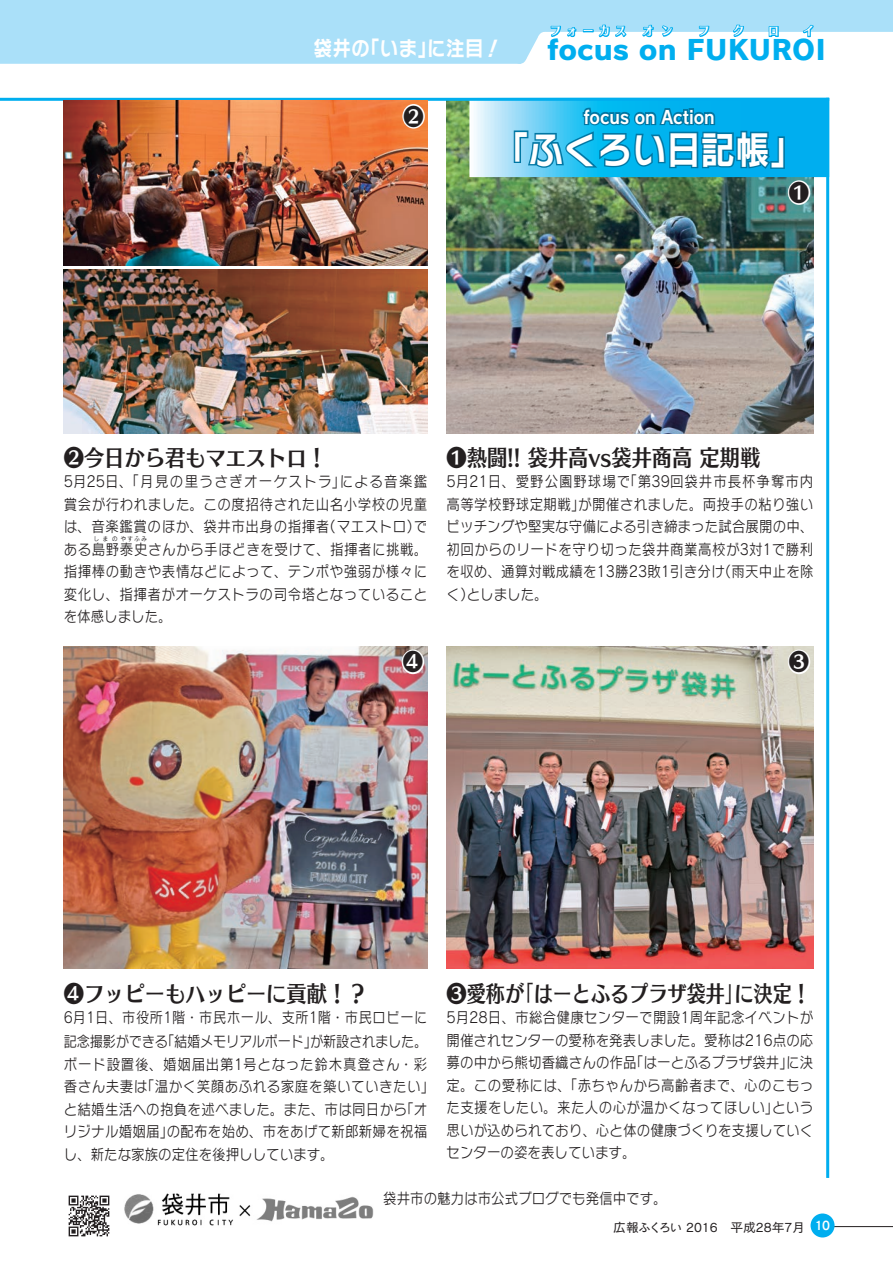
<style>
.page{position:relative;width:893px;height:1263px;background:#fff}
.page>*{position:absolute;margin:0;border:0;box-sizing:border-box;transform-origin:0 0}
.t1{font:38.25px "Rodin NTLG Pro B";color:#fff;scale:.9 1}
.t2{font:27px "Rodin NTLG Pro EB";color:#00aeef;scale:1.05 1}
.t3{font:22.5px "Skip Std B";color:#231f20;scale:.9 1}
.t4{font:22.5px "Skip Std B";color:#231f20;scale:.85 1}
.t5{font:21px "Rodin NTLG Pro B";color:#fff;scale:.9 1}
.t6{font:18px "Rodin NTLG Pro B";color:#fff;scale:.9 1}
.t7{font:15px/22.5px "Rodin NTLG Pro M";letter-spacing:.02em;color:#231f20;scale:.9 1}
.t8{font:15px/22.5px "Rodin NTLG Pro M";letter-spacing:.04em;color:#231f20;scale:.9 1}
.t9{font:15px/22.5px "Rodin NTLG Pro M";color:#231f20;scale:.9 1}
.t10{font:15px/24px "Rodin NTLG Pro M";color:#231f20;text-align:right;scale:.88 1}
.t11{font:15px "Rodin NTLG Pro M";letter-spacing:.06em;color:#231f20;scale:.9 1}
.t12{font:15px "Rodin NTLG Pro M";letter-spacing:.1em;color:#231f20;scale:.9 1}
.t13{font:15px "Rodin NTLG Pro M";letter-spacing:.07em;color:#231f20;scale:.9 1}
.t14{font:15px "Rodin NTLG Pro M";letter-spacing:-.015em;color:#231f20;scale:.88 1}
.t15{font:15px "Rodin NTLG Pro M";letter-spacing:.02em;color:#231f20;scale:.88 1}
.t16{font:12.75px "Cezanne Pro M";color:#231f20}
.t17{font:12.75px "Cezanne Pro DB";color:#fff}
.t18{font:12px "Skip Std B";letter-spacing:.51em;color:#fff;scale:.9 1}
.t19{font:6px "Rodin NTLG Pro M";letter-spacing:.275em;color:#231f20;scale:.9 1}
</style>
<div class="page">
<hr style="left:831px;top:1226px;width:62px;height:1px;background:#231f20">
<div style="left:810px;top:1213px;width:24px;height:24px;background:#00aeef;border-radius:50%"></div>
<img style="left:446px;top:101px;width:367px;height:333px">
<hr style="left:826px;top:98px;width:3px;height:1080px;background:#00aeef">
<svg style="left:0;top:0;width:893px;height:64px;fill:#aae0f9"></svg>
<svg style="left:539px;top:21px;width:89px;height:34px"></svg>
<svg style="left:641px;top:19px;width:14px;height:19px"></svg>
<svg style="left:661px;top:13px;width:13px;height:43px"></svg>
<svg style="left:698px;top:24px;width:12px;height:14px"></svg>
<svg style="left:732px;top:8px;width:13px;height:30px"></svg>
<svg style="left:767px;top:25px;width:13px;height:14px"></svg>
<svg style="left:802px;top:17px;width:13px;height:22px"></svg>
<div style="left:514px;top:51px;width:12px;height:13px;background:#aae0f9;border-radius:50%"></div>
<hr style="left:0;top:98px;width:829px;height:3px;background:#00aeef">
<img style="left:446px;top:646px;width:367px;height:322px">
<img style="left:64px;top:646px;width:363px;height:323px">
<img style="left:124px;top:1193px;width:250px;height:33px">
<img style="left:64px;top:101px;width:364px;height:164px">
<img style="left:64px;top:269px;width:363px;height:165px">
<img style="left:469px;top:100px;width:358px;height:106px">
<svg style="left:401px;top:103px;width:25px;height:27px"></svg>
<svg style="left:786px;top:646px;width:26px;height:43px"></svg>
<svg style="left:400px;top:647px;width:26px;height:29px"></svg>
<img style="left:68px;top:1195px;width:42px;height:42px">
<h3 class="t5" style="left:361px;top:34px;width:86px">「いま」</h3>
<h3 class="t5" style="left:313px;top:34px;width:65px">袋井の</h3>
<h3 class="t5" style="left:427px;top:34px;width:85px">に注目！</h3>
<p class="t18" style="left:550px;top:22px;width:86px">フォーカス</p>
<p class="t18" style="left:643px;top:22px;width:35px">オ ン</p>
<p class="t18" style="left:699px;top:22px;width:14px">フ</p>
<p class="t18" style="left:733px;top:22px;width:14px">ク</p>
<p class="t18" style="left:768px;top:22px;width:14px">ロ</p>
<p class="t18" style="left:803px;top:22px;width:14px">イ</p>
<h2 class="t2" style="left:547px;top:32px;width:267px">focus on FUKUROI</h2>
<h3 class="t3" style="left:403px;top:99px;width:24px">2</h3>
<p class="t6" style="left:584px;top:105px;width:147px">focus on Action</p>
<h1 class="t1" style="left:494px;top:124px;width:346px">「ふくろい日記帳「</h1>
<h3 class="t3" style="left:789px;top:176px;width:24px">1</h3>
<h3 class="t3" style="left:64px;top:441px;width:294px">❷今日から君もマエストロ!</h3>
<p class="t12" style="left:64px;top:472px;width:314px">5月25日、「月見の里うさぎオーケストラ」</p>
<p class="t8" style="left:64px;top:492px;width:406px">賞会が行われました。この度招待された山名小学校の児童</p>
<p class="t7" style="left:323px;top:515px;width:118px">（マエストロで）</p>
<p class="t7" style="left:340px;top:470px;width:99px">による音楽鑑</p>
<p class="t8" style="left:64px;top:515px;width:405px">は、音楽鑑賞のほか、袋井市出身の指揮者<br>ある島野泰史さんから手ほどきを受けて、指揮者に挑戦。</p>
<p class="t19" style="left:94px;top:535px;width:28px">しまの</p>
<p class="t19" style="left:121px;top:535px;width:30px">やすふみ</p>
<p class="t7" style="left:64px;top:560px;width:406px;text-align:justify">指揮棒の動きや表情などによって、テンポや強弱が様々に変化し、指揮者がオーケストラの司令塔となっていることを体感しました。</p>
<h3 class="t3" style="left:403px;top:645px;width:24px">4</h3>
<h3 class="t3" style="left:446px;top:441px;width:350px">❶熱闘!! 袋井高vs袋井商高定期戦</h3>
<p class="t13" style="left:623px;top:472px;width:212px">「第39回袋井市長杯争奪市内</p>
<p class="t7" style="left:578px;top:470px;width:263px;text-indent:-132px">5月21日、愛野公園野球場で<br>が開催されました。両投手の粘り強い</p>
<p class="t7" style="left:446px;top:492px;width:155px">高等学校野球定期戦」</p>
<p class="t7" style="left:446px;top:515px;width:409px">ピッチングや堅実な守備による引き締まった試合展開の中、</p>
<p class="t7" style="left:446px;top:537px;width:409px">初回からのリードを守り切った袋井商業高校が3対1で勝利</p>
<p class="t7" style="left:718px;top:560px;width:108px">（雨天中止を除</p>
<p class="t9" style="left:467px;top:560px;width:288px;text-indent:-20px">を収め、通算対戦成績を13勝23敗1引き分けとしました。</p>
<p class="t7" style="left:446px;top:582px;width:31px">く）</p>
<h3 class="t3" style="left:789px;top:645px;width:24px">3</h3>
<h3 class="t4" style="left:515px;top:977px;width:350px">「はーとふるプラザ袋井に決定!</h3>
<h3 class="t3" style="left:446px;top:977px;width:88px">❸愛称が</h3>
<p class="t7" style="left:446px;top:1006px;width:409px;text-align:right">5月28日、市総合健康センターで開設1周年記念イベントが開催されセンターの愛称を発表しました。愛称は216点の応に決</p>
<h3 class="t3" style="left:64px;top:977px;width:339px">❹フッピーもハッピーに貢献!?</h3>
<p class="t10" style="left:64px;top:1005px;width:415px">6月1日、市役所1階・市民ホール、支所1階・市民ロビーに「結婚メモリアルボードが新設されました。</p>
<h3 class="t4" style="left:725px;top:977px;width:24px">」</h3>
<p class="t14" style="left:64px;top:1032px;width:120px">記念撮影ができる</p>
<p class="t11" style="left:64px;top:1054px;width:405px">ボード設置後、婚姻届出第1号となった鈴木真登さん・彩</p>
<p class="t8" style="left:141px;top:1075px;width:328px">「温かく笑顔あふれる家庭を築いていきたい「</p>
<p class="t15" style="left:304px;top:1032px;width:17px">」</p>
<p class="t7" style="left:630px;top:1051px;width:183px">「はーとふるプラザ袋井」</p>
<p class="t7" style="left:446px;top:1051px;width:213px">募の中から熊切香織さんの作品</p>
<p class="t7" style="left:446px;top:1073px;width:409px">定。この愛称には、「赤ちゃんから高齢者まで、心のこもっ</p>
<p class="t7" style="left:772px;top:1096px;width:47px">という</p>
<p class="t7" style="left:64px;top:1075px;width:94px">香さん夫妻は</p>
<p class="t7" style="left:446px;top:1096px;width:409px">た支援をしたい。来た人の心が温かくなってほしい」<br>思いが込められており、心と体の健康づくりを支援していくセンターの姿を表しています。</p>
<p class="t9" style="left:383px;top:1186px;width:316px">袋井市の魅力は市公式ブログでも発信中です。</p>
<p class="t7" style="left:400px;top:1097px;width:32px">「オ</p>
<p class="t7" style="left:167px;top:1097px;width:291px;text-indent:-103px">と結婚生活への抱負を述べました。また、市は同日から<br>の配布を始め、市をあげて新郎新婦を祝福</p>
<p class="t9" style="left:64px;top:1120px;width:301px">リジナル婚姻届」<br>し、新たな家族の定住を後押ししています。</p>
<p class="t16" style="left:613px;top:1219px;width:193px">広報ふくろい 2016　平成28年7月</p>
<p class="t17" style="left:815px;top:1217px;width:17px">10</p>
</div>
